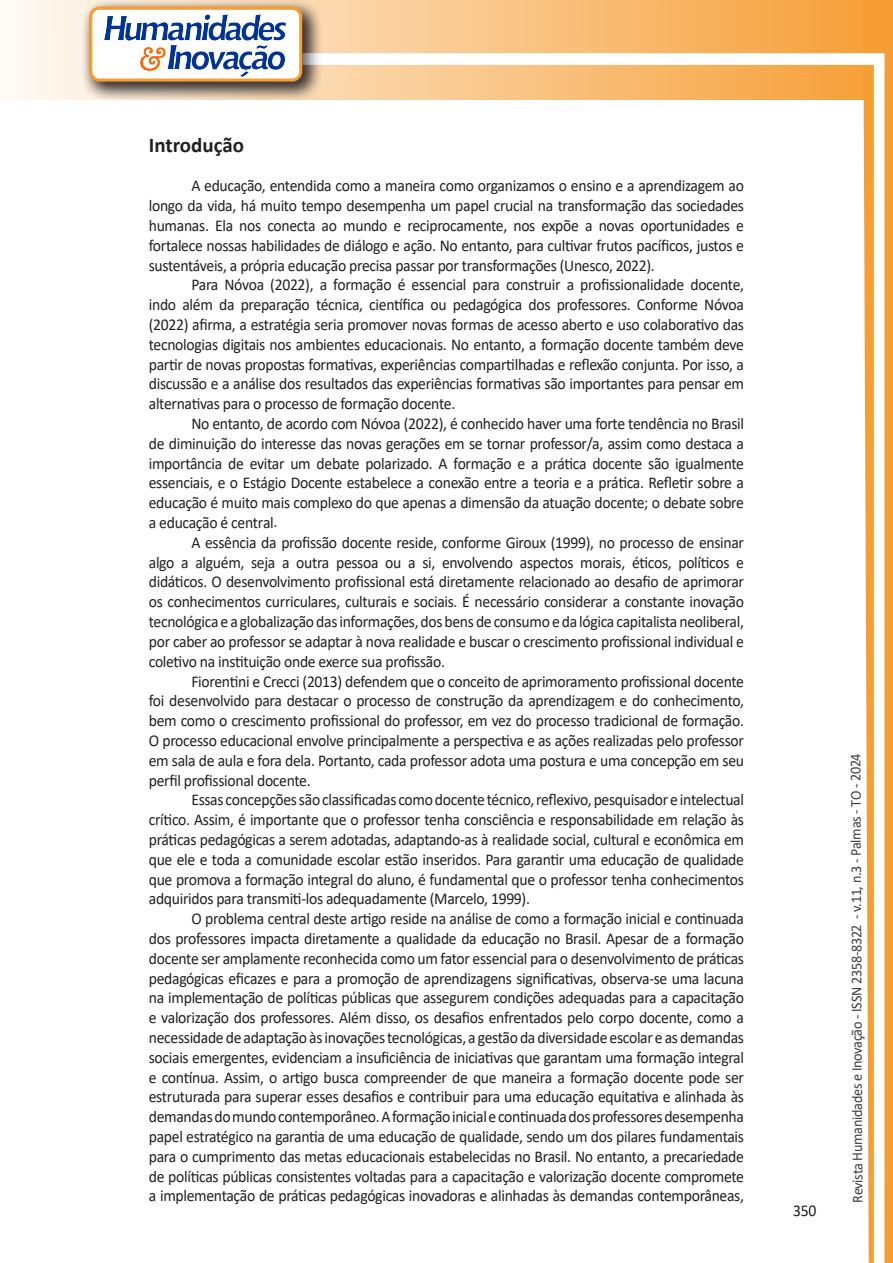
<style>
.page{position:relative;width:893px;height:1263px;background:#fff}
.page>*{position:absolute;margin:0;border:0;box-sizing:border-box;transform-origin:0 0}
.Titulo_2{font:700 21px "Calibri";color:#231f20}
.texto{font:16.5px/19.8px "Calibri";letter-spacing:-.02em;color:#231f20;text-align:justify;scale:.95 1}
.t1{font:15px "Calibri";letter-spacing:-.025em;color:#3e3e3f;scale:.95 1}
</style>
<div class="page">
<svg style="left:5px;top:0;width:858px;height:100px;background:#f9c484"></svg>
<div style="left:302px;top:53px;width:582px;height:12px;background:#fff;border:2px solid #fff"></div>
<svg style="left:863px;top:0;width:30px;height:1263px"></svg>
<div style="left:81px;top:0;width:241px;height:102px;background:#231f20;opacity:.75"></div>
<div style="left:91px;top:8px;width:210px;height:72px;background:#fff;border-radius:9px"></div>
<img style="left:104px;top:14px;width:181px;height:62px">
<div style="left:89px;top:7px;width:213px;height:75px;border:3px solid #f69e34;border-radius:9px"></div>
<p class="Titulo_2" style="left:149px;top:130px;width:97px">Introdução</p>
<p class="texto" style="left:149px;top:176px;width:628px;text-indent:43px">A educação, entendida como a maneira como organizamos o ensino e a aprendizagem ao longo da vida, há muito tempo desempenha um papel crucial na transformação das sociedades humanas. Ela nos conecta ao mundo e reciprocamente, nos expõe a novas oportunidades e fortalece nossas habilidades de diálogo e ação. No entanto, para cultivar frutos pacíficos, justos e sustentáveis, a própria educação precisa passar por transformações (Unesco, 2022).</p>
<p class="texto" style="left:149px;top:275px;width:628px;text-indent:43px">Para Nóvoa (2022), a formação é essencial para construir a profissionalidade docente, indo além da preparação técnica, científica ou pedagógica dos professores. Conforme Nóvoa (2022) afirma, a estratégia seria promover novas formas de acesso aberto e uso colaborativo das tecnologias digitais nos ambientes educacionais. No entanto, a formação docente também deve partir de novas propostas formativas, experiências compartilhadas e reflexão conjunta. Por isso, a discussão e a análise dos resultados das experiências formativas são importantes para pensar em alternativas para o processo de formação docente.</p>
<p class="texto" style="left:149px;top:413px;width:628px;text-indent:43px">No entanto, de acordo com Nóvoa (2022), é conhecido haver uma forte tendência no Brasil de diminuição do interesse das novas gerações em se tornar professor/a, assim como destaca a importância de evitar um debate polarizado. A formação e a prática docente são igualmente essenciais, e o Estágio Docente estabelece a conexão entre a teoria e a prática. Refletir sobre a educação é muito mais complexo do que apenas a dimensão da atuação docente; o debate sobre a educação é central.</p>
<p class="texto" style="left:149px;top:532px;width:628px;text-indent:43px">A essência da profissão docente reside, conforme Giroux (1999), no processo de ensinar algo a alguém, seja a outra pessoa ou a si, envolvendo aspectos morais, éticos, políticos e didáticos. O desenvolvimento profissional está diretamente relacionado ao desafio de aprimorar os conhecimentos curriculares, culturais e sociais. É necessário considerar a constante inovação tecnológica e a globalização das informações, dos bens de consumo e da lógica capitalista neoliberal, por caber ao professor se adaptar à nova realidade e buscar o crescimento profissional individual e coletivo na instituição onde exerce sua profissão.</p>
<p class="texto" style="left:149px;top:671px;width:628px;text-indent:43px">Fiorentini e Crecci (2013) defendem que o conceito de aprimoramento profissional docente foi desenvolvido para destacar o processo de construção da aprendizagem e do conhecimento, bem como o crescimento profissional do professor, em vez do processo tradicional de formação.<br>O processo educacional envolve principalmente a perspectiva e as ações realizadas pelo professor em sala de aula e fora dela. Portanto, cada professor adota uma postura e uma concepção em seu perfil profissional docente.</p>
<p class="texto" style="left:149px;top:789px;width:628px;text-indent:43px">Essas concepções são classificadas como docente técnico, reflexivo, pesquisador e intelectual crítico. Assim, é importante que o professor tenha consciência e responsabilidade em relação às práticas pedagógicas a serem adotadas, adaptando-as à realidade social, cultural e econômica em que ele e toda a comunidade escolar estão inseridos. Para garantir uma educação de qualidade que promova a formação integral do aluno, é fundamental que o professor tenha conhecimentos adquiridos para transmiti-los adequadamente (Marcelo, 1999).</p>
<p class="texto" style="left:149px;top:908px;width:628px;text-indent:43px">O problema central deste artigo reside na análise de como a formação inicial e continuada dos professores impacta diretamente a qualidade da educação no Brasil. Apesar de a formação docente ser amplamente reconhecida como um fator essencial para o desenvolvimento de práticas pedagógicas eficazes e para a promoção de aprendizagens significativas, observa-se uma lacuna na implementação de políticas públicas que assegurem condições adequadas para a capacitação e valorização dos professores. Além disso, os desafios enfrentados pelo corpo docente, como a necessidade de adaptação às inovações tecnológicas, a gestão da diversidade escolar e as demandas sociais emergentes, evidenciam a insuficiência de iniciativas que garantam uma formação integral e contínua. Assim, o artigo busca compreender de que maneira a formação docente pode ser estruturada para superar esses desafios e contribuir para uma educação equitativa e alinhada às demandas do mundo contemporâneo. A formação inicial e continuada dos professores desempenha papel estratégico na garantia de uma educação de qualidade, sendo um dos pilares fundamentais para o cumprimento das metas educacionais estabelecidas no Brasil. No entanto, a precariedade de políticas públicas consistentes voltadas para a capacitação e valorização docente compromete a implementação de práticas pedagógicas inovadoras e alinhadas às demandas contemporâneas,</p>
<p class="texto" style="left:793px;top:1200px;width:26px">350</p>
<p class="t1" style="left:846px;top:1203px;width:475px;rotate:-90deg">Revista Humanidades e Inovação - ISSN 2358-8322 - v.11, n.3 - Palmas - TO - 2024</p>
</div>
